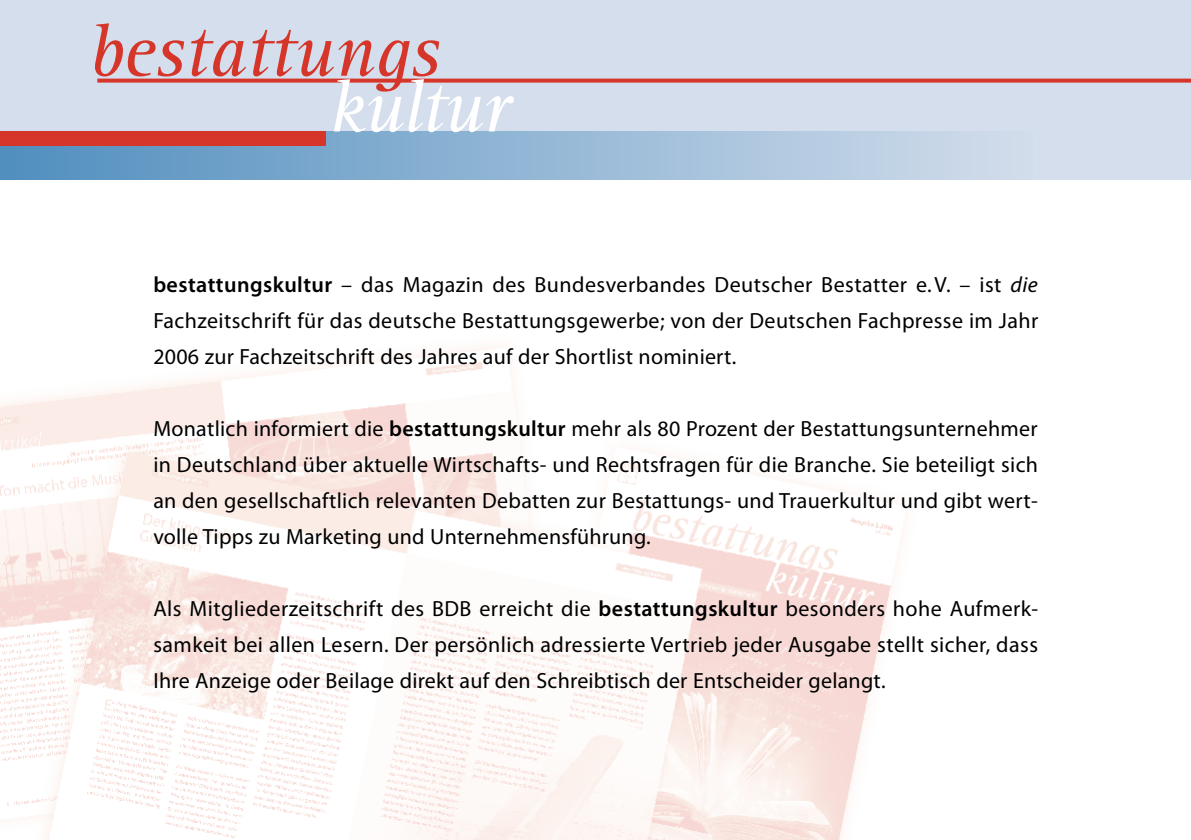
<style>
.page{position:relative;width:1191px;height:840px;background:#fff}
.page>*{position:absolute;margin:0;border:0;box-sizing:border-box;transform-origin:0 0}
.t1{font:italic 75.2px "Rotis Serif";color:#d63629}
.t2{font:italic 75.2px "Rotis Serif";letter-spacing:-.025em;color:#fff}
.t3{font:22px/36px "Myriad Pro";letter-spacing:.01em;color:#000;text-align:justify}
.s1{font-weight:600}
.s2{font-style:italic}
</style>
<div class="page">
<img style="left:0;top:347px;width:893px;height:492px">
<div style="left:0;top:0;width:1191px;height:180px;background:#d4deec"></div>
<div style="left:0;top:131px;width:1032px;height:49px;background:linear-gradient(to right,#508ebe,#d2ddeb)"></div>
<svg style="left:97px;top:79px;width:1094px;height:4px;background:#d5463c"></svg>
<div style="left:0;top:132px;width:325px;height:14px;background:#d63629"></div>
<h1 class="t1" style="left:90px;top:9px;width:352px">bestattungs</h1>
<h1 class="t2" style="left:328px;top:64px;width:183px">kultur</h1>
<p class="t3" style="left:153px;top:266px;width:886px"><span class="s1">bestattungskultur</span> – das Magazin des Bundesverbandes Deutscher Bestatter e.V. – ist <span class="s2">die </span>Fachzeitschrift für das deutsche Bestattungsgewerbe; von der Deutschen Fachpresse im Jahr 2006 zur Fachzeitschrift des Jahres auf der Shortlist nominiert.</p>
<p class="t3" style="left:153px;top:410px;width:886px">Monatlich informiert die <span class="s1">bestattungskultur</span> mehr als 80 Prozent der Bestattungsunternehmer in Deutschland über aktuelle Wirtschafts- und Rechtsfragen für die Branche. Sie beteiligt sich an den gesellschaftlich relevanten Debatten zur Bestattungs- und Trauerkultur und gibt wert&shy;volle Tipps zu Marketing und Unternehmensführung.</p>
<p class="t3" style="left:153px;top:590px;width:886px">Als Mitgliederzeitschrift des BDB erreicht die <span class="s1">bestattungskultur</span> besonders hohe Aufmerk&shy;samkeit bei allen Lesern. Der persönlich adressierte Vertrieb jeder Ausgabe stellt sicher, dass Ihre Anzeige oder Beilage direkt auf den Schreibtisch der Entscheider gelangt.</p>
</div>
